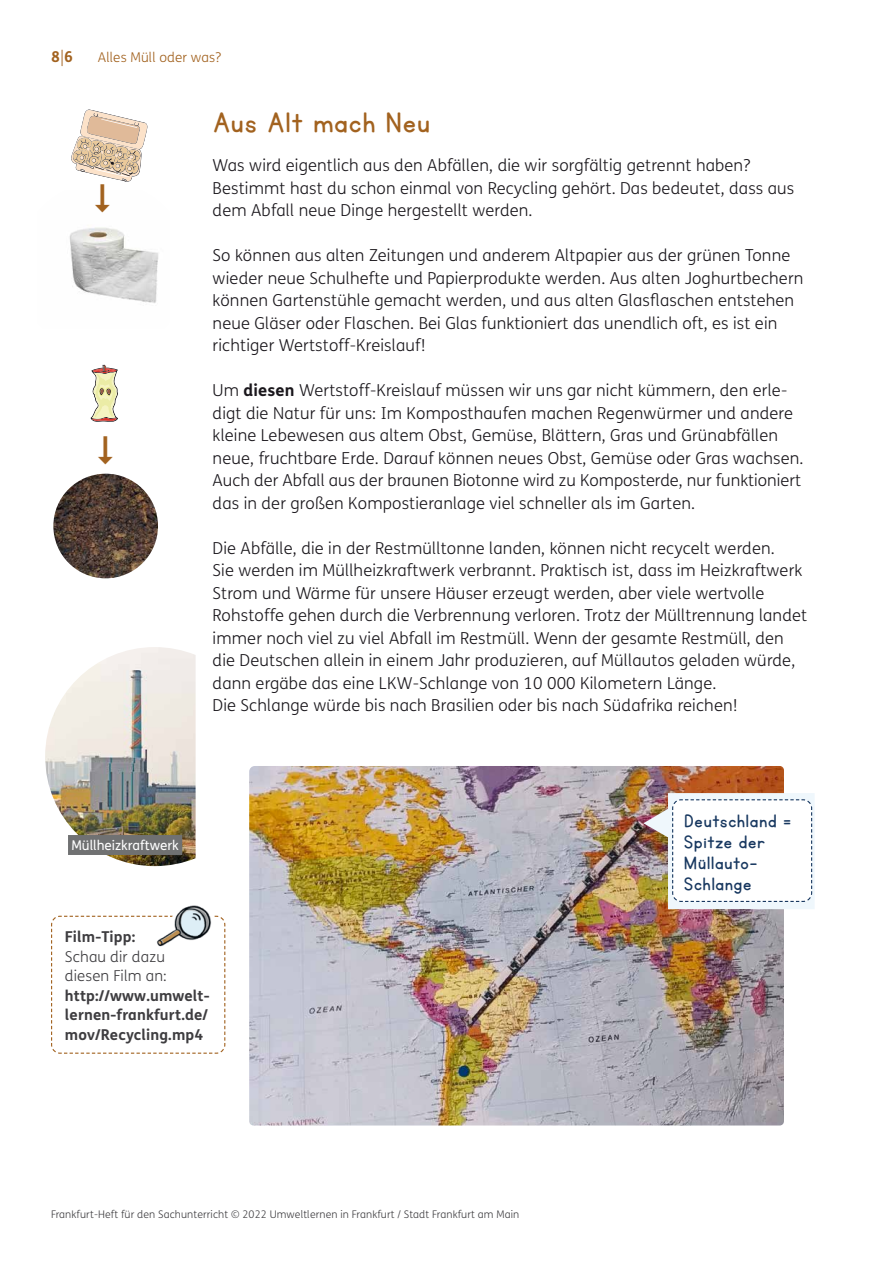
<style>
.page{position:relative;width:893px;height:1263px;background:#fff}
.page>*{position:absolute;margin:0;border:0;box-sizing:border-box;transform-origin:0 0}
.t1{font:33px "KG Primary Penmanship 2";letter-spacing:.005em;color:#a2621f}
.t2{font:21px/21px "KG Primary Penmanship 2";letter-spacing:.005em;color:#183860}
.t3{font:300 16.5px/22.5px "FS Me";letter-spacing:.01em;color:#1a171c}
.t4{font:700 15px/19.5px "FS Me";letter-spacing:.01em;color:#3e3d40;text-align:justify}
.t5{font:300 15px/19.5px "FS Me";letter-spacing:.01em;color:#3e3d40}
.t6{font:700 15px "FS Me";color:#a2621f}
.t7{font:300 13.5px "FS Me";letter-spacing:.01em;color:#a2621f}
.t8{font:13.5px "FS Me";color:#fff}
.t9{font:300 10.5px "FS Me";letter-spacing:.01em;color:#3e3d40}
.s1{font-weight:300}
.s2{font-weight:700}
</style>
<div class="page">
<img style="left:249px;top:766px;width:535px;height:359px">
<img style="left:45px;top:647px;width:151px;height:219px">
<div style="left:68px;top:835px;width:114px;height:20px;background:#707172"></div>
<img style="left:643px;top:793px;width:172px;height:116px">
<svg style="left:51px;top:915px;width:175px;height:139px"></svg>
<img style="left:154px;top:905px;width:60px;height:43px">
<img style="left:69px;top:227px;width:89px;height:76px">
<svg style="left:91px;top:365px;width:27px;height:57px"></svg>
<img style="left:53px;top:474px;width:105px;height:104px;border-radius:52px">
<svg style="left:71px;top:109px;width:76px;height:73px"></svg>
<p class="t6" style="left:51px;top:48px;width:24px">8<span class="s1">|</span>6</p>
<p class="t7" style="left:98px;top:50px;width:125px">Alles Müll oder was?</p>
<h1 class="t1" style="left:213px;top:106px;width:219px">Aus Alt mach Neu</h1>
<p class="t3" style="left:213px;top:155px;width:583px">Was wird eigentlich aus den Abfällen, die wir sorgfältig getrennt haben?<br>Bestimmt hast du schon einmal von Recycling gehört. Das bedeutet, dass aus dem Abfall neue Dinge hergestellt werden.</p>
<p class="t3" style="left:213px;top:245px;width:592px">So können aus alten Zeitungen und anderem Altpapier aus der grünen Tonne wieder neue Schulhefte und Papierprodukte werden. Aus alten Joghurtbechern können Gartenstühle gemacht werden, und aus alten Glasflaschen entstehen neue Gläser oder Flaschen. Bei Glas funktioniert das unendlich oft, es ist ein richtiger Wertstoff-Kreislauf!</p>
<p class="t3" style="left:213px;top:380px;width:592px">Um <span class="s2">diesen</span> Wertstoff-Kreislauf müssen wir uns gar nicht kümmern, den erle&shy;digt die Natur für uns: Im Komposthaufen machen Regenwürmer und andere kleine Lebewesen aus altem Obst, Gemüse, Blättern, Gras und Grünabfällen neue, fruchtbare Erde. Darauf können neues Obst, Gemüse oder Gras wachsen.<br>Auch der Abfall aus der braunen Biotonne wird zu Komposterde, nur funktioniert das in der großen Kompostieranlage viel schneller als im Garten.</p>
<p class="t3" style="left:213px;top:537px;width:596px">Die Abfälle, die in der Restmülltonne landen, können nicht recycelt werden.<br>Sie werden im Müllheizkraftwerk verbrannt. Praktisch ist, dass im Heizkraftwerk Strom und Wärme für unsere Häuser erzeugt werden, aber viele wertvolle Rohstoffe gehen durch die Verbrennung verloren. Trotz der Mülltrennung landet immer noch viel zu viel Abfall im Restmüll. Wenn der gesamte Restmüll, den die Deutschen allein in einem Jahr produzieren, auf Müllautos geladen würde, dann ergäbe das eine LKW-Schlange von 10 000 Kilometern Länge.<br>Die Schlange würde bis nach Brasilien oder bis nach Südafrika reichen!</p>
<p class="t8" style="left:71px;top:837px;width:109px">Müllheizkraftwerk</p>
<p class="t2" style="left:684px;top:811px;width:109px">Deutschland =<br>Spitze der<br>Müllauto-<br>Schlange</p>
<p class="t4" style="left:65px;top:927px;width:72px">Film-Tipp:</p>
<p class="t5" style="left:65px;top:947px;width:103px">Schau dir dazu diesen Film an:</p>
<p class="t4" style="left:65px;top:986px;width:146px">http://www.umwelt&shy;lernen-frankfurt.de/ mov/Recycling.mp4</p>
<p class="t9" style="left:51px;top:1208px;width:470px">Frankfurt-Heft für den Sachunterricht © 2022 Umweltlernen in Frankfurt / Stadt Frankfurt am Main</p>
</div>
